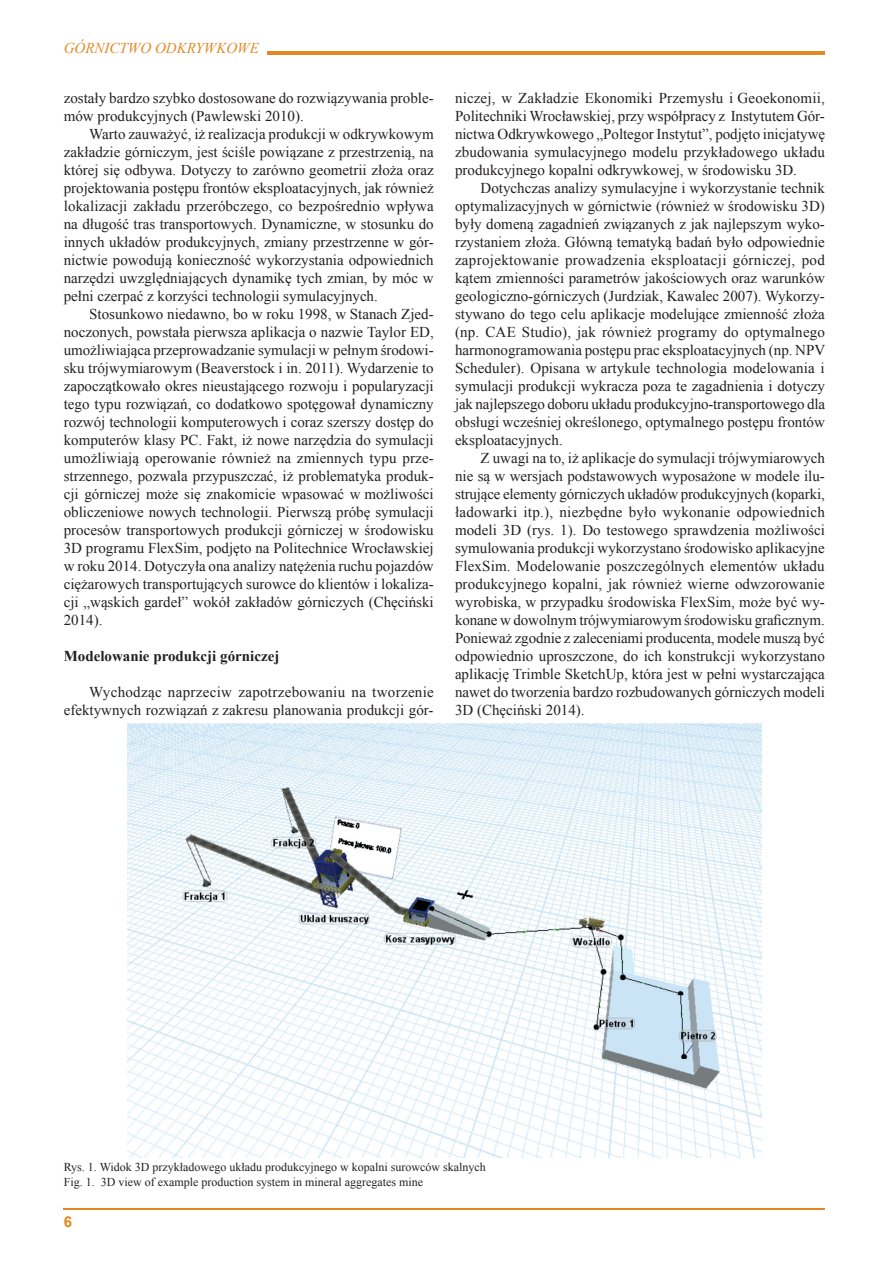
<style>
.page{position:relative;width:893px;height:1263px;background:#fff}
.page>*{position:absolute;margin:0;border:0;box-sizing:border-box;transform-origin:0 0}
.t1{font:15px/18px "Times New Roman";color:#231f20;text-align:justify}
.t2{font:700 15px "Times New Roman";color:#231f20}
.t3{font:italic 15px "Times New Roman";color:#e38824}
.t4{font:700 15px "Arial";color:#e38824}
.t5{font:12px/14.4px "Times New Roman";color:#231f20}
</style>
<div class="page">
<hr style="left:64px;top:1208px;width:761px;height:1px;background:#e38824">
<hr style="left:267px;top:51px;width:558px;height:3px;background:#e38824">
<img style="left:127px;top:724px;width:634px;height:433px">
<p class="t3" style="left:64px;top:37px;width:197px">GÓRNICTWO ODKRYWKOWE</p>
<p class="t1" style="left:64px;top:89px;width:371px">zostały bardzo szybko dostosowane do rozwiązywania proble&shy;mów produkcyjnych (Pawlewski 2010).</p>
<p class="t1" style="left:64px;top:125px;width:372px;text-indent:26px">Warto zauważyć, iż realizacja produkcji w odkrywkowym zakładzie górniczym, jest ściśle powiązane z przestrzenią, na której się odbywa. Dotyczy to zarówno geometrii złoża oraz projektowania postępu frontów eksploatacyjnych, jak również lokalizacji zakładu przeróbczego, co bezpośrednio wpływa na długość tras transportowych. Dynamiczne, w stosunku do innych układów produkcyjnych, zmiany przestrzenne w gór&shy;nictwie powodują konieczność wykorzystania odpowiednich narzędzi uwzględniających dynamikę tych zmian, by móc w pełni czerpać z korzyści technologii symulacyjnych.</p>
<p class="t1" style="left:64px;top:305px;width:372px;text-indent:26px">Stosunkowo niedawno, bo w roku 1998, w Stanach Zjed&shy;noczonych, powstała pierwsza aplikacja o nazwie Taylor ED, umożliwiająca przeprowadzanie symulacji w pełnym środowi&shy;sku trójwymiarowym (Beaverstock i in. 2011). Wydarzenie to zapoczątkowało okres nieustającego rozwoju i popularyzacji tego typu rozwiązań, co dodatkowo spotęgował dynamiczny rozwój technologii komputerowych i coraz szerszy dostęp do komputerów klasy PC. Fakt, iż nowe narzędzia do symulacji umożliwiają operowanie również na zmiennych typu prze&shy;strzennego, pozwala przypuszczać, iż problematyka produk&shy;cji górniczej może się znakomicie wpasować w możliwości obliczeniowe nowych technologii. Pierwszą próbę symulacji procesów transportowych produkcji górniczej w środowisku 3D programu FlexSim, podjęto na Politechnice Wrocławskiej w roku 2014. Dotyczyła ona analizy natężenia ruchu pojazdów ciężarowych transportujących surowce do klientów i lokaliza&shy;cji „wąskich gardeł” wokół zakładów górniczych (Chęciński 2014).</p>
<p class="t2" style="left:64px;top:646px;width:217px">Modelowanie produkcji górniczej</p>
<p class="t1" style="left:64px;top:683px;width:372px;text-align:right">Wychodząc naprzeciw zapotrzebowaniu na tworzenie efektywnych rozwiązań z zakresu planowania produkcji gór-</p>
<p class="t1" style="left:455px;top:89px;width:372px">niczej, w Zakładzie Ekonomiki Przemysłu i Geoekonomii, Politechniki Wrocławskiej, przy współpracy z Instytutem Gór&shy;nictwa Odkrywkowego „Poltegor Instytut”, podjęto inicjatywę zbudowania symulacyjnego modelu przykładowego układu produkcyjnego kopalni odkrywkowej, w środowisku 3D.</p>
<p class="t1" style="left:455px;top:179px;width:372px;text-indent:26px">Dotychczas analizy symulacyjne i wykorzystanie technik optymalizacyjnych w górnictwie (również w środowisku 3D) były domeną zagadnień związanych z jak najlepszym wyko&shy;rzystaniem złoża. Główną tematyką badań było odpowiednie zaprojektowanie prowadzenia eksploatacji górniczej, pod kątem zmienności parametrów jakościowych oraz warunków geologiczno-górniczych (Jurdziak, Kawalec 2007). Wykorzy&shy;stywano do tego celu aplikacje modelujące zmienność złoża (np. CAE Studio), jak również programy do optymalnego harmonogramowania postępu prac eksploatacyjnych (np. NPV Scheduler). Opisana w artykule technologia modelowania i symulacji produkcji wykracza poza te zagadnienia i dotyczy jak najlepszego doboru układu produkcyjno-transportowego dla obsługi wcześniej określonego, optymalnego postępu frontów eksploatacyjnych.</p>
<p class="t1" style="left:455px;top:449px;width:372px;text-indent:26px">Z uwagi na to, iż aplikacje do symulacji trójwymiarowych nie są w wersjach podstawowych wyposażone w modele ilu&shy;strujące elementy górniczych układów produkcyjnych (koparki, ładowarki itp.), niezbędne było wykonanie odpowiednich modeli 3D (rys. 1). Do testowego sprawdzenia możliwości symulowania produkcji wykorzystano środowisko aplikacyjne FlexSim. Modelowanie poszczególnych elementów układu produkcyjnego kopalni, jak również wierne odwzorowanie wyrobiska, w przypadku środowiska FlexSim, może być wy&shy;konane w dowolnym trójwymiarowym środowisku graficznym.<br>Ponieważ zgodnie z zaleceniami producenta, modele muszą być odpowiednio uproszczone, do ich konstrukcji wykorzystano aplikację Trimble SketchUp, która jest w pełni wystarczająca nawet do tworzenia bardzo rozbudowanych górniczych modeli 3D (Chęciński 2014).</p>
<p class="t5" style="left:64px;top:1160px;width:424px">Rys. 1. Widok 3D przykładowego układu produkcyjnego w kopalni surowców skalnych<br>Fig. 1. 3D view of example production system in mineral aggregates mine</p>
<p class="t4" style="left:64px;top:1212px;width:10px">6</p>
</div>
